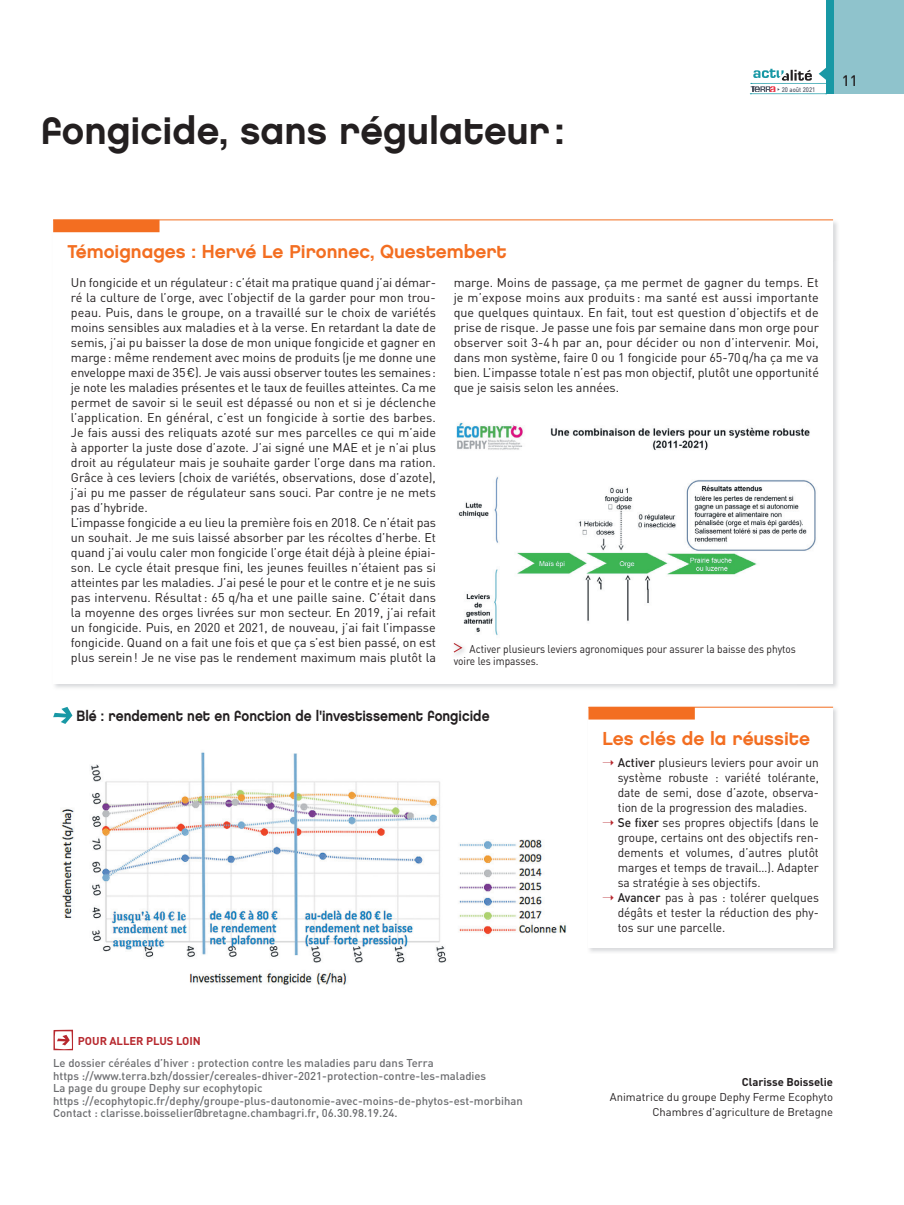
<style>
.page{position:relative;width:904px;height:1205px;background:#fff}
.page>*{position:absolute;margin:0;border:0;box-sizing:border-box;transform-origin:0 0}
.t1{font:38.75px "Chalet New York Nineteen Eighty";color:#231f20}
.t2{font:18.75px "Chalet New York Nineteen Eighty";color:#f36e21}
.t3{font:15px "Chalet New York Nineteen Eighty";color:#231f20;scale:.9 1}
.t4{font:500 15px "DIN";color:#231f20}
.t5{font:12.5px/15px "DIN";color:#231f20}
.t6{font:12.5px "DIN";color:#231f20;scale:.95 1}
.t7{font:500 11.25px/12.5px "DIN";color:#6c6d70}
.t8{font:11.25px/12.5px "DIN";color:#231f20;scale:.9 1}
.t9{font:11.25px/15px "DIN";color:#231f20;text-align:right}
.t10{font:700 11.25px "DIN";color:#231f20}
.t11{font:700 11.25px "DIN";color:#b7282e}
.t12{font:500 6.62px "DIN";color:#4f5664;scale:.9 1}
.s1{color:#b7282e}
.s2{font-weight:500}
</style>
<div class="page">
<div style="left:826px;top:0;width:7px;height:94px;background:#1898a5"></div>
<div style="left:834px;top:0;width:70px;height:94px;background:#8fc3cc"></div>
<svg style="left:750px;top:68px;width:77px;height:27px"></svg>
<svg style="left:53px;top:1050px;width:20px;height:1px"></svg>
<svg style="left:53px;top:1029px;width:20px;height:21px"></svg>
<div style="left:588px;top:707px;width:106px;height:12px;background:#f36e21"></div>
<hr style="left:588px;top:707px;width:245px;height:1px;background:#f36e21">
<img style="left:53px;top:219px;width:785px;height:42px">
<img style="left:796px;top:261px;width:42px;height:427px">
<div style="left:53px;top:220px;width:780px;height:464px;background:#fff"></div>
<div style="left:53px;top:220px;width:106px;height:12px;background:#f36e21"></div>
<hr style="left:53px;top:220px;width:780px;height:1px;background:#f36e21">
<img style="left:456px;top:422px;width:360px;height:213px">
<svg style="left:53px;top:707px;width:19px;height:17px"></svg>
<img style="left:455px;top:647px;width:10px;height:8px">
<svg style="left:453px;top:643px;width:10px;height:10px"></svg>
<img style="left:61px;top:752px;width:386px;height:233px">
<img style="left:459px;top:839px;width:108px;height:96px">
<h1 class="t1" style="left:41px;top:107px;width:525px">fongicide, sans régulateur :</h1>
<p class="t12" style="left:781px;top:85px;width:39px">20 août 2021</p>
<p class="t4" style="left:842px;top:71px;width:17px">11</p>
<h2 class="t2" style="left:67px;top:240px;width:441px">Témoignages : Hervé Le Pironnec, Questembert</h2>
<p class="t5" style="left:71px;top:274px;width:367px">Un fongicide et un régulateur : c’était ma pratique quand j’ai démar&shy;ré la culture de l’orge, avec l’objectif de la garder pour mon trou&shy;peau. Puis, dans le groupe, on a travaillé sur le choix de variétés moins sensibles aux maladies et à la verse. En retardant la date de semis, j’ai pu baisser la dose de mon unique fongicide et gagner en marge : même rendement avec moins de produits (je me donne une enveloppe maxi de 35 €). Je vais aussi observer toutes les semaines : je note les maladies présentes et le taux de feuilles atteintes. Ca me permet de savoir si le seuil est dépassé ou non et si je déclenche l’application. En général, c’est un fongicide à sortie des barbes.<br>Je fais aussi des reliquats azoté sur mes parcelles ce qui m’aide à apporter la juste dose d’azote. J’ai signé une MAE et je n’ai plus droit au régulateur mais je souhaite garder l’orge dans ma ration.<br>Grâce à ces leviers (choix de variétés, observations, dose d’azote), j’ai pu me passer de régulateur sans souci. Par contre je ne mets pas d’hybride.<br>L’impasse fongicide a eu lieu la première fois en 2018. Ce n’était pas un souhait. Je me suis laissé absorber par les récoltes d’herbe. Et quand j’ai voulu caler mon fongicide l’orge était déjà à pleine épiai&shy;son. Le cycle était presque fini, les jeunes feuilles n’étaient pas si atteintes par les maladies. J’ai pesé le pour et le contre et je ne suis pas intervenu. Résultat : 65 q/ha et une paille saine. C’était dans la moyenne des orges livrées sur mon secteur. En 2019, j’ai refait un fongicide. Puis, en 2020 et 2021, de nouveau, j’ai fait l’impasse fongicide. Quand on a fait une fois et que ça s’est bien passé, on est plus serein ! Je ne vise pas le rendement maximum mais plutôt la</p>
<p class="t5" style="left:453px;top:274px;width:367px;text-align:justify">marge. Moins de passage, ça me permet de gagner du temps. Et je m’expose moins aux produits : ma santé est aussi importante que quelques quintaux. En fait, tout est question d’objectifs et de prise de risque. Je passe une fois par semaine dans mon orge pour observer soit 3-4 h par an, pour décider ou non d’intervenir. Moi, dans mon système, faire 0 ou 1 fongicide pour 65-70 q/ha ça me va bien. L’impasse totale n’est pas mon objectif, plutôt une opportunité que je saisis selon les années.</p>
<p class="t8" style="left:453px;top:642px;width:382px;text-indent:16px">Activer plusieurs leviers agronomiques pour assurer la baisse des phytos voire les impasses.</p>
<p class="t3" style="left:77px;top:707px;width:460px">Blé : rendement net en fonction de l'investissement fongicide</p>
<h2 class="t2" style="left:602px;top:727px;width:209px">Les clés de la réussite</h2>
<p class="t6" style="left:602px;top:755px;width:229px"><span class="s1">➝</span> <span class="s2">Activer</span> plusieurs leviers pour avoir un</p>
<p class="t6" style="left:617px;top:770px;width:213px">système robuste : variété tolérante,</p>
<p class="t6" style="left:617px;top:785px;width:213px">date de semi, dose d’azote, observa-</p>
<p class="t6" style="left:617px;top:800px;width:201px">tion de la progression des maladies.</p>
<p class="t6" style="left:602px;top:815px;width:229px"><span class="s1">➝</span> <span class="s2">Se fixer</span> ses propres objectifs (dans le</p>
<p class="t6" style="left:617px;top:830px;width:213px">groupe, certains ont des objectifs ren-</p>
<p class="t6" style="left:617px;top:845px;width:213px">dements et volumes, d’autres plutôt</p>
<p class="t6" style="left:617px;top:860px;width:213px">marges et temps de travail…). Adapter</p>
<p class="t6" style="left:617px;top:875px;width:152px">sa stratégie à ses objectifs.</p>
<p class="t6" style="left:602px;top:890px;width:229px"><span class="s1">➝</span> <span class="s2">Avancer</span> pas à pas : tolérer quelques</p>
<p class="t6" style="left:617px;top:905px;width:213px">dégâts et tester la réduction des phy-</p>
<p class="t6" style="left:617px;top:920px;width:115px">tos sur une parcelle.</p>
<p class="t11" style="left:78px;top:1033px;width:124px">POUR ALLER PLUS LOIN</p>
<p class="t7" style="left:53px;top:1056px;width:471px">Le dossier céréales d’hiver : protection contre les maladies paru dans Terra<br>https ://www.terra.bzh/dossier/cereales-dhiver-2021-protection-contre-les-maladies<br>La page du groupe Dephy sur ecophytopic<br>https ://ecophytopic.fr/dephy/groupe-plus-dautonomie-avec-moins-de-phytos-est-morbihan Contact : clarisse.boisselier@bretagne.chambagri.fr, 06.30.98.19.24.</p>
<p class="t10" style="left:741px;top:1074px;width:93px">Clarisse Boisselie</p>
<p class="t9" style="left:610px;top:1089px;width:225px">Animatrice du groupe Dephy Ferme Ecophyto<br>Chambres d'agriculture de Bretagne</p>
</div>
